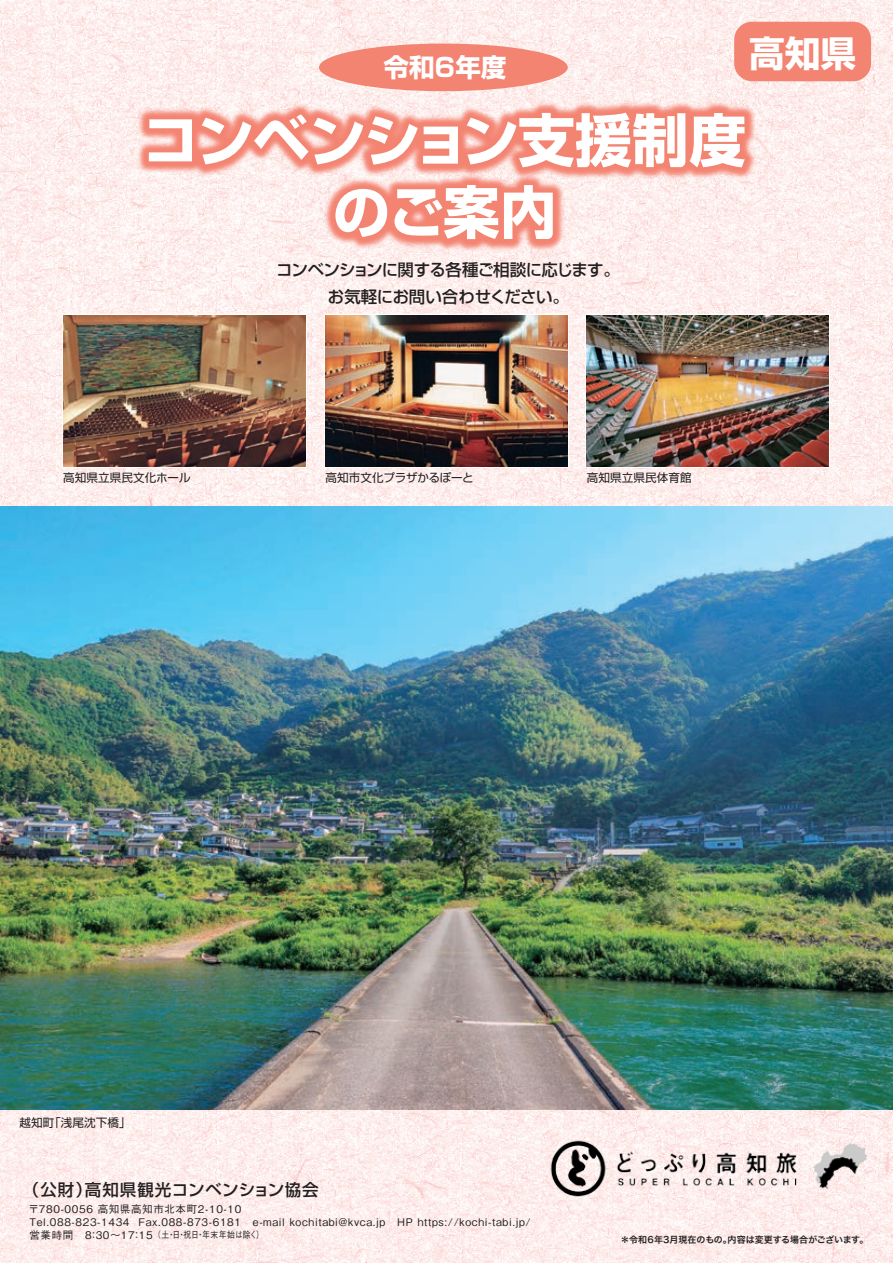
<style>
.page{position:relative;width:893px;height:1263px;background:#fff}
.page>*{position:absolute;margin:0;border:0;box-sizing:border-box;transform-origin:0 0}
.t1{font:700 57px/72px "Shin Go Pro";letter-spacing:-.02em;color:#fff;text-align:center}
.t2{font:700 35.7px "Shin Go Pro";color:#fff}
.t3{font:700 25.5px "Shin Go Pro";color:#fff}
.t4{font:500 16.5px/27px "Shin Go Pro";letter-spacing:-.03em;color:#231f20;text-align:center}
.t5{font:500 16.5px "Shin Go Pro";letter-spacing:.04em;color:#231f20}
.t6{font:11.55px "Shin Go Pro";letter-spacing:.01em;color:#231f20}
.t7{font:11.55px "Shin Go Pro";letter-spacing:-.01em;color:#231f20}
.t8{font:500 10.5px "Gothic BBB Pro";letter-spacing:.06em;color:#231f20}
.t9{font:9px "Hira Kaku Pro W6";letter-spacing:-.02em;color:#231f20}
.t10{font:500 9px "Gothic BBB Pro";letter-spacing:.03em;color:#231f20;scale:.87 1}
.t11{font:9px "Hira Kaku Pro W6";color:#231f20}
</style>
<div class="page">
<img style="left:0;top:0;width:893px;height:1263px">
<img style="left:80px;top:44px;width:734px;height:264px">
<div style="left:319px;top:44px;width:249px;height:47px;background:#f48472;border-radius:50%"></div>
<div style="left:585px;top:314px;width:245px;height:154px;border:3px solid #fff"></div>
<img style="left:587px;top:315px;width:241px;height:151px">
<div style="left:324px;top:314px;width:245px;height:154px;border:3px solid #fff"></div>
<img style="left:326px;top:315px;width:241px;height:151px">
<div style="left:62px;top:314px;width:245px;height:154px;border:3px solid #fff"></div>
<img style="left:64px;top:315px;width:241px;height:151px">
<div style="left:734px;top:22px;width:137px;height:59px;background:#f48472;border-radius:18px"></div>
<img style="left:0;top:506px;width:893px;height:604px">
<img style="left:544px;top:1134px;width:332px;height:70px">
<h3 class="t3" style="left:384px;top:47px;width:124px">令和6年度</h3>
<h2 class="t2" style="left:749px;top:25px;width:109px">高知県</h2>
<h1 class="t1" style="left:142px;top:98px;width:605px">コンベンション支援制度のご案内</h1>
<h3 class="t4" style="left:276px;top:254px;width:345px">コンベンションに関する各種ご相談に応じます。お気軽にお問い合わせください。</h3>
<p class="t6" style="left:63px;top:468px;width:129px">高知県立県民文化ホール</p>
<p class="t7" style="left:326px;top:468px;width:150px">高知市文化プラザかるぽーと</p>
<p class="t6" style="left:587px;top:468px;width:106px">高知県立県民体育館</p>
<p class="t6" style="left:49px;top:1112px;width:83px">「浅尾沈下橋「</p>
<p class="t6" style="left:20px;top:1112px;width:36px">越知町</p>
<h3 class="t5" style="left:85px;top:1176px;width:235px">高知県観光コンベンション協会</h3>
<h3 class="t4" style="left:23px;top:1174px;width:70px">（公財）</h3>
<p class="t8" style="left:98px;top:1201px;width:145px">高知県高知市北本町2-10-10</p>
<p class="t8" style="left:29px;top:1201px;width:66px">〒780-0056</p>
<p class="t8" style="left:29px;top:1214px;width:102px">Tel.088-823-1434</p>
<p class="t8" style="left:138px;top:1214px;width:148px">Fax.088-873-6181　e-mail</p>
<p class="t8" style="left:290px;top:1214px;width:125px">kochitabi@kvca.jp　HP</p>
<p class="t8" style="left:418px;top:1214px;width:115px">https://kochi-tabi.jp/</p>
<p class="t8" style="left:29px;top:1226px;width:125px">営業時間　8：30～ 1 7：1 5</p>
<p class="t10" style="left:153px;top:1228px;width:20px">（土</p>
<p class="t10" style="left:184px;top:1228px;width:94px">祝日年末年始は除く）</p>
<p class="t10" style="left:167px;top:1228px;width:22px">・日・</p>
<p class="t10" style="left:196px;top:1228px;width:11px">・</p>
<p class="t9" style="left:727px;top:1231px;width:142px">内容は変更する場合がございます。</p>
<p class="t11" style="left:620px;top:1231px;width:113px">＊令和6年3月現在のもの。</p>
</div>
